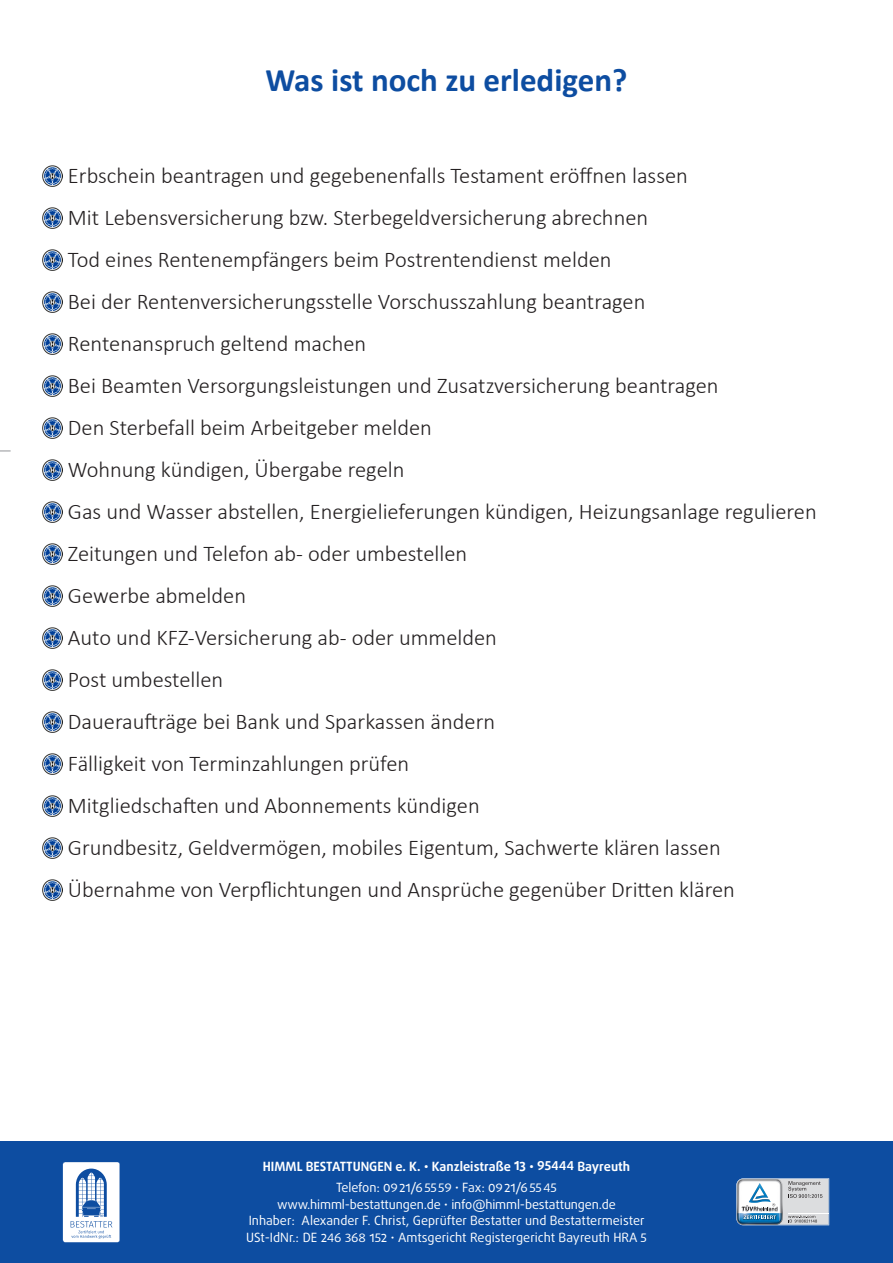
<style>
.page{position:relative;width:893px;height:1263px;background:#fff}
.page>*{position:absolute;margin:0;border:0;box-sizing:border-box;transform-origin:0 0}
.t1{font:700 33px "Calibri";color:#0d4da1}
.t2{font:300 22.5px/42px "Calibri";color:#231f20}
.t3{font:12.75px/16.5px "Daxline Pro";color:#fff;text-align:center}
.t4{font:700 12.75px/21px "Daxline Pro";color:#fff;text-align:center}
.s1{font-size:10.5px}
.s2{font-size:16.65px}
.s3{font-weight:400}
.s4{font-weight:400;font-size:14.85px}
.s5{font-weight:400;font-size:11.7px}
.s6{font-weight:400;font-size:15.3px}
.s7{font-weight:400;font-size:12px}
.s8{font-weight:400;font-size:10.5px}
.s9{font-size:14.85px}
.s10{font-size:12px}
.s11{font-size:11.55px}
.s12{font-size:15.3px}
</style>
<div class="page">
<div style="left:0;top:1142px;width:893px;height:121px;background:#0d4da1"></div>
<svg style="left:63px;top:1162px;width:57px;height:80px;background:#ccd9eb"></svg>
<svg style="left:736px;top:1178px;width:93px;height:47px;background:#b9c6d0"></svg>
<img style="left:43px;top:166px;width:20px;height:20px">
<img style="left:43px;top:208px;width:20px;height:20px">
<img style="left:43px;top:250px;width:20px;height:20px">
<img style="left:43px;top:292px;width:20px;height:20px">
<img style="left:43px;top:334px;width:20px;height:20px">
<img style="left:43px;top:376px;width:20px;height:20px">
<img style="left:43px;top:418px;width:20px;height:20px">
<img style="left:43px;top:460px;width:20px;height:20px">
<img style="left:43px;top:502px;width:20px;height:20px">
<img style="left:43px;top:544px;width:20px;height:20px">
<img style="left:43px;top:586px;width:20px;height:20px">
<img style="left:43px;top:628px;width:20px;height:20px">
<img style="left:43px;top:670px;width:20px;height:20px">
<img style="left:43px;top:712px;width:20px;height:20px">
<img style="left:43px;top:754px;width:20px;height:20px">
<img style="left:43px;top:796px;width:20px;height:20px">
<img style="left:43px;top:838px;width:20px;height:20px">
<img style="left:43px;top:880px;width:20px;height:20px">
<h1 class="t1" style="left:266px;top:56px;width:363px">Was ist noch zu erledigen?</h1>
<p class="t2" style="left:68px;top:154px;width:750px">Erbschein beantragen und gegebenenfalls Testament eröffnen lassen<br>Mit Lebensversicherung bzw. Sterbegeldversicherung abrechnen<br>Tod eines Rentenempfängers beim Postrentendienst melden<br>Bei der Rentenversicherungsstelle Vorschusszahlung beantragen<br>Rentenanspruch geltend machen<br>Bei Beamten Versorgungsleistungen und Zusatzversicherung beantragen<br>Den Sterbefall beim Arbeitgeber melden<br>Wohnung kündigen, Übergabe regeln<br>Gas und Wasser abstellen, Energielieferungen kündigen, Heizungsanlage regulieren Zeitungen und Telefon ab- oder umbestellen<br>Gewerbe abmelden<br>Auto und KFZ-Versicherung ab- oder ummelden<br>Post umbestellen<br>Daueraufträge bei Bank und Sparkassen ändern<br>Fälligkeit von Terminzahlungen prüfen<br>Mitgliedschaften und Abonnements kündigen<br>Grundbesitz, Geldvermögen, mobiles Eigentum, Sachwerte klären lassen Übernahme von Verpflichtungen und Ansprüche gegenüber Dritten klären</p>
<p class="t4" style="left:263px;top:1156px;width:369px">HIMML BESTATTUNGEN e. K. <span class="s1">•</span> Kanzleistraße <span class="s2">1</span><sup>3</sup> <span class="s1">•</span> 95444 Bayreuth<br><span class="s3">Telefon:</span> <span class="s4">0</span><span class="s5">9</span><span class="s4">2</span><span class="s6">1</span><span class="s3">/6</span><span class="s7">5559</span> <span class="s8">•</span> <span class="s3">Fax:</span> <span class="s4">0</span><span class="s5">9</span><span class="s4">2</span><span class="s6">1</span><span class="s3">/6</span><span class="s7">5545</span></p>
<p class="t3" style="left:246px;top:1196px;width:402px">www.himml-bestattungen.de <span class="s1">•</span> info@himml-bestattungen.de<br>Inhaber: Alexander F. Christ, Geprüfter Bestatter und Bestattermeister<br>USt-IdNr.: DE <span class="s9">2</span><span class="s10">4</span>6 <span class="s11">3</span>6<span class="s10">8</span> <span class="s12">1</span><span class="s10">5</span><span class="s9">2</span> <span class="s1">•</span> Amtsgericht Registergericht Bayreuth HRA <span class="s10">5</span></p>
</div>
